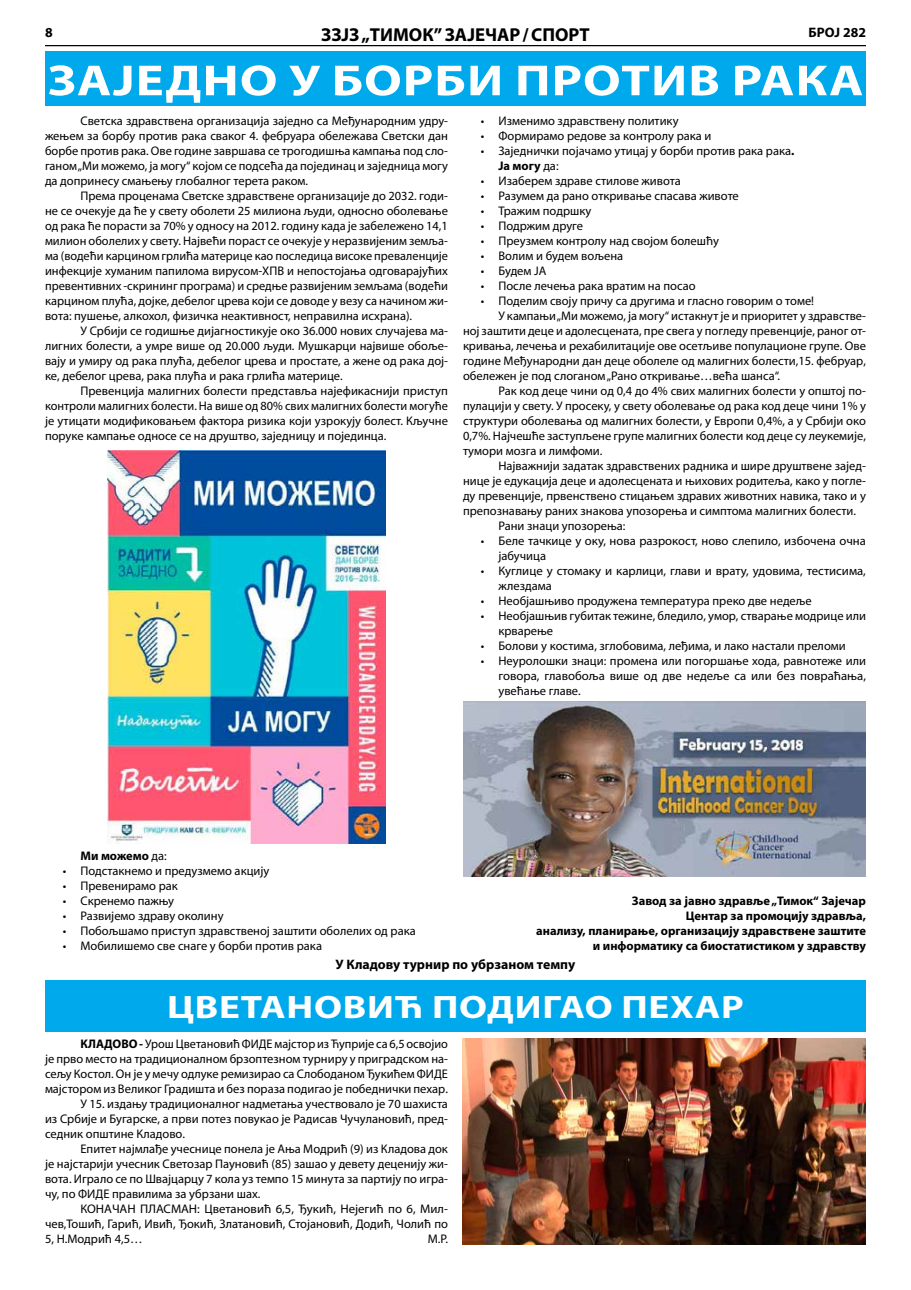
<style>
.page{position:relative;width:911px;height:1290px;background:#fff}
.page>*{position:absolute;margin:0;border:0;box-sizing:border-box;transform-origin:0 0}
.t1{font:700 43.75px "Myriad Pro";letter-spacing:.02em;color:#fff;scale:1.2 1}
.t2{font:700 32.5px "Myriad Pro";letter-spacing:.02em;color:#fff;scale:1.2 1}
.t3{font:700 18.75px "Myriad Pro";color:#000}
.t4{font:700 13.75px "Myriad Pro";color:#000}
.t5{font:12.5px/15px "Myriad Pro";color:#000;text-align:justify}
.t6{font:700 12.5px/15px "Myriad Pro";color:#000;text-align:right}
.s1{font-weight:700}
.s2{font-weight:400}
</style>
<div class="page">
<hr style="left:45px;top:45px;width:821px;height:1px;background:#000">
<div style="left:45px;top:51px;width:821px;height:55px;background:#00a9ec"></div>
<div style="left:45px;top:980px;width:821px;height:52px;background:#00a9ec"></div>
<img style="left:462px;top:1038px;width:404px;height:207px">
<img style="left:463px;top:701px;width:403px;height:176px">
<img style="left:107px;top:451px;width:279px;height:392px">
<p class="t4" style="left:45px;top:24px;width:9px">8</p>
<p class="t4" style="left:808px;top:24px;width:59px">БРОЈ 282</p>
<h1 class="t1" style="left:48px;top:52px;width:681px">ЗАЈЕДНО У БОРБИ ПРОТИВ РАКА</h1>
<h3 class="t3" style="left:321px;top:22px;width:270px">ЗЗЈЗ „ТИМОК” ЗАЈЕЧАР/СПОРТ</h3>
<p class="t5" style="left:45px;top:113px;width:404px;text-indent:35px">Светска здравствена организација заједно са Међународним удру&shy;жењем за борбу против рака сваког 4. фебруара обележава Светски дан борбе против рака. Ове године завршава се трогодишња кампања под сло&shy;ганом „Ми можемо, ја могу“ којом се подсећа да појединац и заједница могу да допринесу смањењу глобалног терета раком.</p>
<p class="t5" style="left:45px;top:188px;width:404px;text-indent:35px">Према проценама Светске здравствене организације до 2032. годи&shy;не се очекује да ће у свету оболети 25 милиона људи, односно оболевање од рака ће порасти за 70% у односу на 2012. годину када је забележено 14,1 милион оболелих у свету. Највећи пораст се очекује у неразвијеним земља&shy;ма (водећи карцином грлића материце као последица високе преваленције инфекције хуманим папилома вирусом-ХПВ и непостојања одговарајућих превентивних -скрининг програма) и средње развијеним земљама (водећи карцином плућа, дојке, дебелог црева који се доводе у везу са начином жи&shy;вота: пушење, алкохол, физичкa неактивност, неправилна исхрана).</p>
<p class="t5" style="left:45px;top:323px;width:404px;text-indent:35px">У Србији се годишње дијагностикује око 36.000 нових случајева ма&shy;лигних болести, а умре више од 20.000 људи. Мушкарци највише обоље&shy;вају и умиру од рака плућа, дебелог црева и простате, а жене од рака дој&shy;ке, дебелог црева, рака плућа и рака грлића материце.</p>
<p class="t5" style="left:45px;top:383px;width:404px;text-indent:35px">Превенција малигних болести представља најефикаснији приступ контроли малигних болести. На више од 80% свих малигних бoлести могуће је утицати модификовањем фактора ризика који узрокују болест. Кључне поруке кампање односе се на друштво, заједницу и појединца.</p>
<p class="t5" style="left:481px;top:113px;width:199px">• Изменимо здравствену политику</p>
<p class="t5" style="left:481px;top:128px;width:232px">• Формирамо редове за контролу рака и</p>
<p class="t5" style="left:498px;top:143px;width:297px;text-indent:-18px">• Заједнички појачамо утицај у борби против рака рака<span class="s1">.<br>Ја могу</span> да:</p>
<p class="t5" style="left:481px;top:173px;width:202px">• Изаберем здраве стилове живота</p>
<p class="t5" style="left:481px;top:188px;width:259px">• Разумем да рано откривање спасава животе</p>
<p class="t5" style="left:481px;top:203px;width:112px">• Тражим подршку</p>
<p class="t5" style="left:481px;top:218px;width:104px">• Подржим друге</p>
<p class="t5" style="left:481px;top:233px;width:240px">• Преузмем контролу над својом болешћу</p>
<p class="t5" style="left:481px;top:248px;width:144px">• Волим и будем вољена</p>
<p class="t5" style="left:481px;top:263px;width:67px">• Будем ЈА</p>
<p class="t5" style="left:481px;top:278px;width:216px">• После лечења рака вратим на посао</p>
<p class="t5" style="left:481px;top:293px;width:335px">• Поделим своју причу са другима и гласно говорим о томе!</p>
<p class="t5" style="left:498px;top:308px;width:369px">У кампањи „Ми можемо, ја могу“ истакнут је и приоритет у здравстве-</p>
<p class="t5" style="left:463px;top:323px;width:404px">ној заштити деце и адолесцената, пре свега у погледу превенције, раног от-</p>
<p class="t5" style="left:463px;top:338px;width:404px">кривања, лечења и рехабилитације ове осетљиве популационе групе. Ове</p>
<p class="t5" style="left:463px;top:353px;width:404px">године Међународни дан деце оболеле од малигних болести,15. фебруар,</p>
<p class="t5" style="left:463px;top:368px;width:319px">обележен је под слоганом „Рано откривање…већа шанса“.</p>
<p class="t5" style="left:498px;top:383px;width:369px">Рак код деце чини од 0,4 до 4% свих малигних болести у општој по-</p>
<p class="t5" style="left:463px;top:398px;width:404px">пулацији у свету. У просеку, у свету оболевање од рака код деце чини 1% у</p>
<p class="t5" style="left:463px;top:413px;width:404px">структури оболевања од малигних болести, у Европи 0,4%, а у Србији око</p>
<p class="t5" style="left:463px;top:428px;width:404px">0,7%. Најчешће заступљене групе малигних болести код деце су леукемије,</p>
<p class="t5" style="left:463px;top:443px;width:141px">тумори мозга и лимфоми.</p>
<p class="t5" style="left:498px;top:458px;width:369px">Најважнији задатак здравствених радника и шире друштвене зајед-</p>
<p class="t5" style="left:463px;top:473px;width:404px">нице је едукација деце и адолесцената и њихових родитеља, како у погле-</p>
<p class="t5" style="left:463px;top:488px;width:404px">ду превенције, првенствено стицањем здравих животних навика, тако и у</p>
<p class="t5" style="left:463px;top:503px;width:394px">препознавању раних знакова упозорења и симптома малигних болести.</p>
<p class="t5" style="left:498px;top:518px;width:128px">Рани знаци упозорења:</p>
<p class="t5" style="left:498px;top:533px;width:369px;text-indent:-18px">• Беле тачкице у оку, нова разрокост, ново слепило, избочена очна јабучица</p>
<p class="t5" style="left:498px;top:563px;width:369px;text-indent:-18px">• Куглице у стомаку и карлици, глави и врату, удовима, тестисима, жлездама</p>
<p class="t5" style="left:481px;top:593px;width:333px">• Необјашњиво продужена температура преко две недеље</p>
<p class="t5" style="left:498px;top:608px;width:369px;text-indent:-18px">• Необјашњив губитак тежине, бледило, умор, стварање модрице или крварење</p>
<p class="t5" style="left:481px;top:638px;width:366px">• Болови у костима, зглобовима, леђима, и лако настали преломи</p>
<p class="t5" style="left:498px;top:653px;width:369px;text-indent:-18px">• Неуролошки знаци: промена или погоршање хода, равнотеже или говора, главобоља више од две недеље са или без повраћања, увећање главе.</p>
<p class="t6" style="left:80px;top:848px;width:88px">Ми можемо <span class="s2">да:</span></p>
<p class="t5" style="left:63px;top:863px;width:208px">• Подстакнемо и предузмемо акцију</p>
<p class="t5" style="left:63px;top:878px;width:117px">• Превенирамо рак</p>
<p class="t5" style="left:63px;top:893px;width:113px">• Скренемо пажњу</p>
<p class="t5" style="left:63px;top:908px;width:162px">• Развијемо здраву околину</p>
<p class="t5" style="left:63px;top:923px;width:354px">• Побољшамо приступ здравственој заштити оболелих од рака</p>
<p class="t5" style="left:63px;top:938px;width:261px">• Мобилишемо све снаге у борби против рака</p>
<p class="t6" style="left:536px;top:893px;width:331px">Завод за јавно здравље „Тимок“ Зајечар<br>Центар за промоцију здравља,<br>анализу, планирање, организацију здравствене заштите и информатику са биостатистиком у здравству</p>
<p class="t4" style="left:335px;top:956px;width:241px">У Кладову турнир по убрзаном темпу</p>
<h2 class="t2" style="left:167px;top:986px;width:482px">ЦВЕТАНОВИЋ ПОДИГАО ПЕХАР</h2>
<p class="t5" style="left:80px;top:1036px;width:369px"><span class="s1">КЛАДОВО -</span> Урош Цветановић ФИДЕ мајстор из Ћуприје са 6,5 освојио</p>
<p class="t5" style="left:45px;top:1051px;width:404px">је прво место на традиционалном брзоптезном турниру у приградском на-</p>
<p class="t5" style="left:45px;top:1066px;width:404px">сељу Костол. Он је у мечу одлуке ремизирао са Слободаном Ђукићем ФИДЕ</p>
<p class="t5" style="left:45px;top:1081px;width:404px">мајстором из Великог Градишта и без пораза подигао је победнички пехар.</p>
<p class="t5" style="left:80px;top:1096px;width:369px">У 15. издању традиционалног надметања учествовало је 70 шахиста</p>
<p class="t5" style="left:45px;top:1111px;width:404px">из Србије и Бугарске, а први потез повукао је Радисав Чучулановић, пред-</p>
<p class="t5" style="left:45px;top:1126px;width:141px">седник општине Кладово.</p>
<p class="t5" style="left:80px;top:1141px;width:369px">Епитет најмлађе учеснице понела је Ања Модрић (9) из Кладова док</p>
<p class="t5" style="left:45px;top:1156px;width:404px">је најстарији учесник Светозар Пауновић (85) зашао у девету деценију жи-</p>
<p class="t5" style="left:45px;top:1171px;width:404px">вота. Играло се по Швајцарцу 7 кола уз темпо 15 минута за партију по игра-</p>
<p class="t5" style="left:45px;top:1186px;width:217px">чу, по ФИДЕ правилима за убрзани шах.</p>
<p class="t5" style="left:80px;top:1201px;width:369px">КОНАЧАН ПЛАСМАН: Цветановић 6,5, Ђукић, Нејегић по 6, Мил-</p>
<p class="t5" style="left:45px;top:1216px;width:404px">чев,Тошић, Гарић, Ивић, Ђокић, Златановић, Стојановић, Додић, Чолић по</p>
<p class="t5" style="left:45px;top:1231px;width:99px">5, Н.Модрић 4,5…</p>
<p class="t5" style="left:428px;top:1231px;width:22px">М.Р.</p>
</div>
